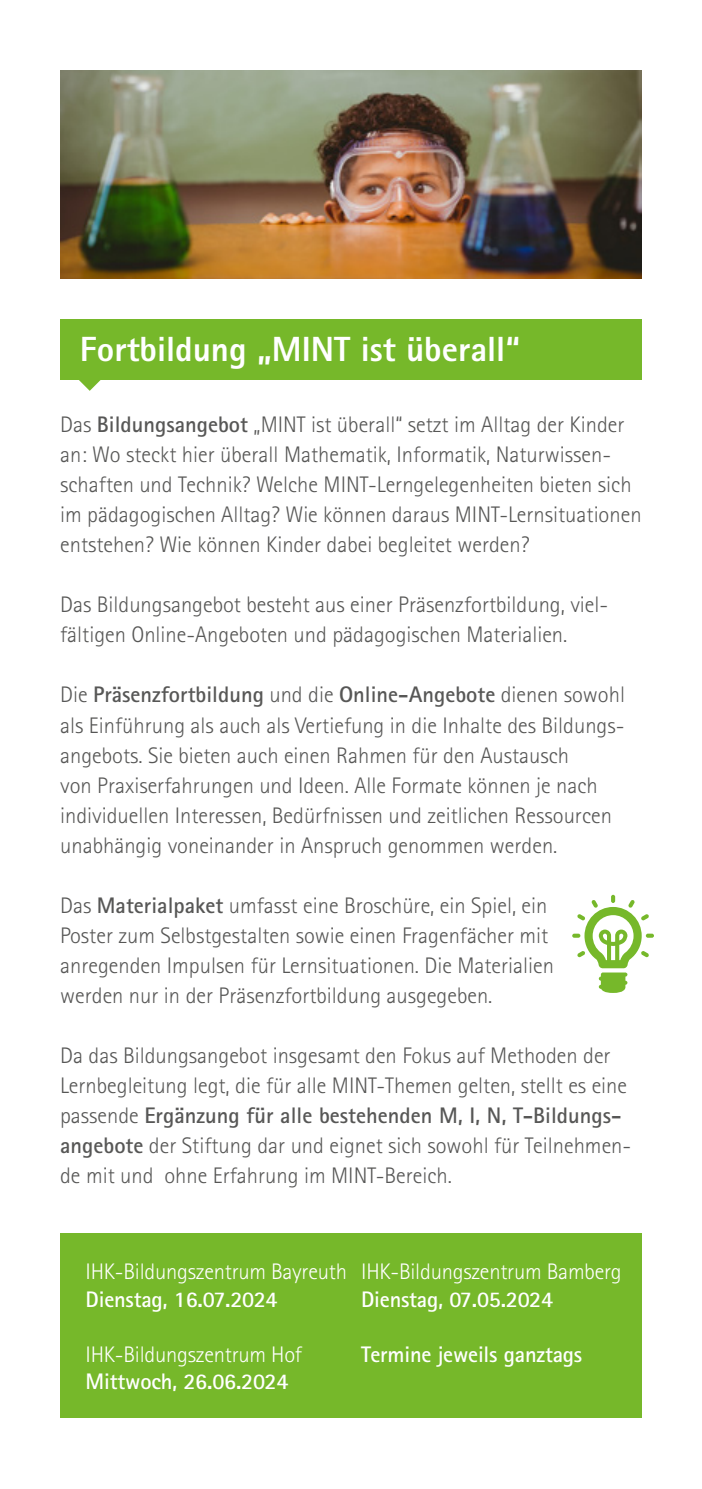
<style>
.page{position:relative;width:702px;height:1489px;background:#fff}
.page>*{position:absolute;margin:0;border:0;box-sizing:border-box;transform-origin:0 0}
.Balkenhead{font:800 35px "Rotis Sans Serif Std";color:#fff}
.Fließtext{font:300 22.5px/30px "Rotis Sans Serif Std";color:#575756}
.Fließtext-2{font:300 22.5px/27.5px "Rotis Sans Serif Std";letter-spacing:-.01em;color:#fff}
.Fließtext-3{font:700 22.5px "Rotis Sans Serif Std";letter-spacing:-.01em;color:#fff}
.s1{font-weight:700}
</style>
<div class="page">
<div style="left:60px;top:319px;width:581px;height:60px;background:#76b82a"></div>
<svg style="left:78px;top:379px;width:24px;height:12px"></svg>
<div style="left:60px;top:1233px;width:581px;height:184px;background:#76b82a"></div>
<svg style="left:572px;top:894px;width:82px;height:98px"></svg>
<img style="left:61px;top:71px;width:580px;height:208px">
<p class="Balkenhead" style="left:80px;top:326px;width:442px">Fortbildung „MINT ist überall“</p>
<p class="Fließtext" style="left:60px;top:410px;width:583px">Das <span class="s1">Bildungsangebot</span> „MINT ist überall“ setzt im Alltag der Kinder an: Wo steckt hier überall Mathematik, Informatik, Naturwissen&shy;schaften und Technik? Welche MINT-Lerngelegenheiten bieten sich im pädagogischen Alltag? Wie können daraus MINT-Lernsituationen entstehen? Wie können Kinder dabei begleitet werden?</p>
<p class="Fließtext" style="left:60px;top:590px;width:549px">Das Bildungsangebot besteht aus einer Präsenzfortbildung, viel&shy;fältigen Online-Angeboten und pädagogischen Materialien.</p>
<p class="Fließtext" style="left:60px;top:680px;width:566px">Die <span class="s1">Präsenzfortbildung</span> und die <span class="s1">Online-Angebote</span> dienen sowohl als Einführung als auch als Vertiefung in die Inhalte des Bildungs&shy;angebots. Sie bieten auch einen Rahmen für den Austausch<br>von Praxiserfahrungen und Ideen. Alle Formate können je nach individuellen Interessen, Bedürfnissen und zeitlichen Ressourcen unabhängig voneinander in Anspruch genommen werden.</p>
<p class="Fließtext" style="left:60px;top:890px;width:495px">Das <span class="s1">Materialpaket</span> umfasst eine Broschüre, ein Spiel, ein Poster zum Selbstgestalten sowie einen Fragenfächer mit anregenden Impulsen für Lernsituationen. Die Materialien werden nur in der Präsenzfortbildung ausgegeben.</p>
<p class="Fließtext" style="left:60px;top:1040px;width:572px">Da das Bildungsangebot insgesamt den Fokus auf Methoden der Lernbegleitung legt, die für alle MINT-Themen gelten, stellt es eine passende <span class="s1">Ergänzung für alle bestehenden M, I, N, T-Bildungs&shy;angebote</span> der Stiftung dar und eignet sich sowohl für Teilnehmen&shy;de mit und ohne Erfahrung im MINT-Bereich.</p>
<p class="Fließtext-2" style="left:86px;top:1257px;width:263px">IHK-Bildungszentrum Bayreuth<br><span class="s1">Dienstag, 16.07.2024</span></p>
<p class="Fließtext-2" style="left:86px;top:1340px;width:218px">IHK-Bildungszentrum Hof<br><span class="s1">Mittwoch, 26.06.2024</span></p>
<p class="Fließtext-2" style="left:361px;top:1257px;width:262px">IHK-Bildungszentrum Bamberg<br><span class="s1">Dienstag, 07.05.2024</span></p>
<p class="Fließtext-3" style="left:361px;top:1339px;width:222px">Termine jeweils ganztags</p>
</div>
